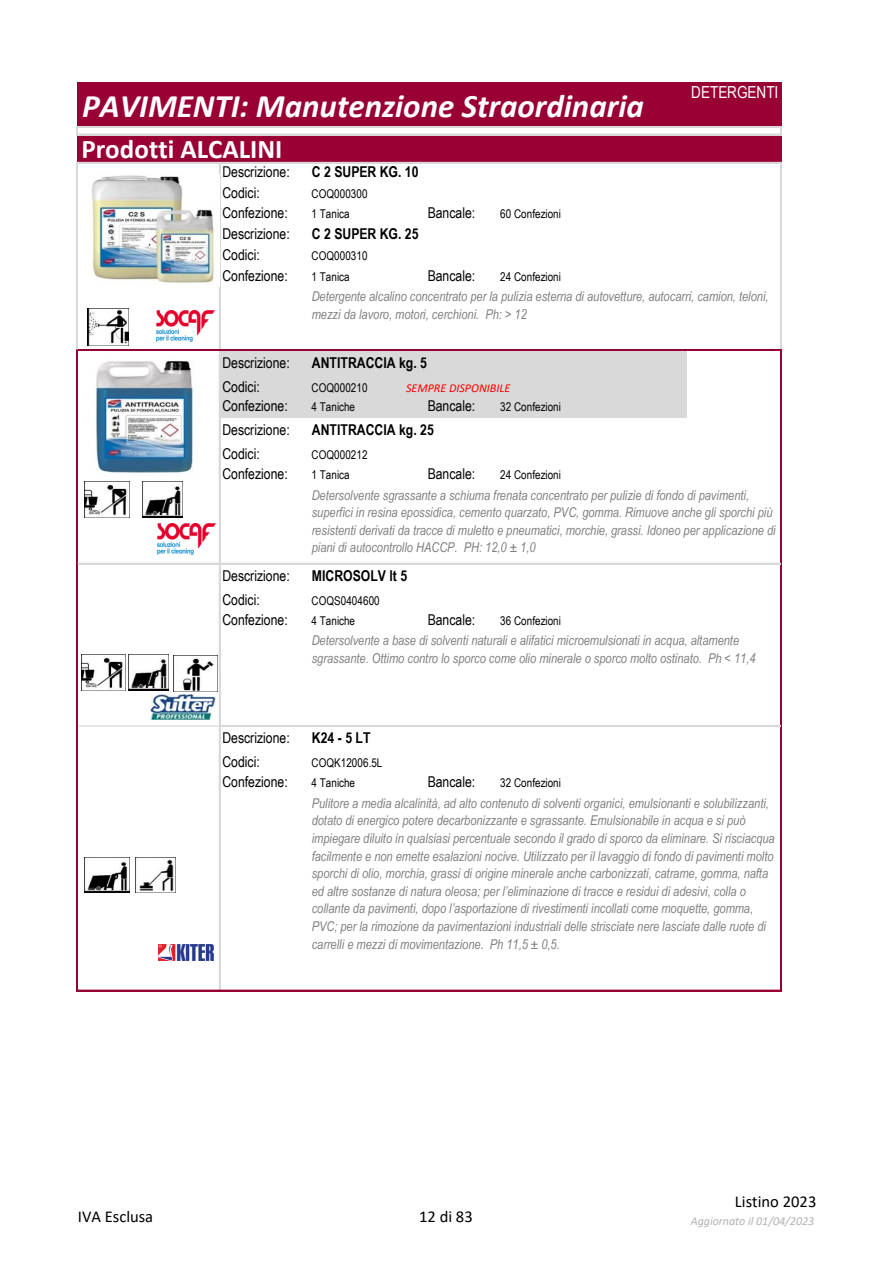
<style>
.page{position:relative;width:893px;height:1263px;background:#fff}
.page>*{position:absolute;margin:0;border:0;box-sizing:border-box;transform-origin:0 0}
.t1{font:italic 700 33px "Calibri";color:#fff}
.t2{font:700 27px "Calibri";color:#fff}
.t3{font:16.5px "Calibri";color:#000}
.t4{font:16.5px "Arial Narrow";letter-spacing:-.005em;color:#fff}
.t5{font:15px "Arial Narrow";color:#000}
.t6{font:700 15px "Arial Narrow";color:#000}
.t7{font:italic 13.5px/17.7px "Arial Narrow";color:#808080}
.t8{font:12px "Arial Narrow";letter-spacing:.005em;color:#000}
.t9{font:italic 12px "Calibri";letter-spacing:-.005em;color:#b3b3b3}
.t10{font:italic 12px "Calibri";color:#f00}
</style>
<div class="page">
<div style="left:78px;top:82px;width:703px;height:45px;background:#903"></div>
<div style="left:78px;top:135px;width:703px;height:28px;background:#903"></div>
<div style="left:220px;top:350px;width:467px;height:24px;background:#d9d9d9"></div>
<div style="left:220px;top:374px;width:184px;height:24px;background:#d9d9d9"></div>
<div style="left:404px;top:374px;width:94px;height:24px;background:#d9d9d9"></div>
<div style="left:498px;top:374px;width:189px;height:24px;background:#d9d9d9"></div>
<div style="left:220px;top:398px;width:467px;height:20px;background:#d9d9d9"></div>
<svg style="left:76px;top:128px;width:2px;height:6px"></svg>
<svg style="left:780px;top:128px;width:2px;height:6px"></svg>
<hr style="left:76px;top:164px;width:2px;height:186px;background:#d9d9d9">
<hr style="left:219px;top:164px;width:2px;height:186px;background:#d9d9d9">
<hr style="left:780px;top:162px;width:2px;height:188px;background:#d9d9d9">
<hr style="left:219px;top:351px;width:2px;height:47px;background:#d9d9d9">
<hr style="left:78px;top:725px;width:141px;height:2px;background:#e7e6e6">
<hr style="left:76px;top:350px;width:2px;height:641px;background:#903">
<hr style="left:780px;top:351px;width:2px;height:640px;background:#903">
<hr style="left:219px;top:398px;width:2px;height:592px;background:#d9d9d9">
<hr style="left:76px;top:126px;width:706px;height:2px;background:#d9d9d9">
<hr style="left:76px;top:134px;width:706px;height:1px;background:#d9d9d9">
<hr style="left:76px;top:162px;width:704px;height:2px;background:#d9d9d9">
<hr style="left:78px;top:349px;width:704px;height:1px;background:#903">
<hr style="left:78px;top:350px;width:704px;height:1px;background:#903">
<hr style="left:78px;top:563px;width:702px;height:1px;background:#d9d9d9">
<hr style="left:221px;top:725px;width:559px;height:2px;background:#d9d9d9">
<hr style="left:78px;top:990px;width:704px;height:1px;background:#903">
<img style="left:96px;top:361px;width:98px;height:112px">
<img style="left:91px;top:175px;width:124px;height:108px">
<img style="left:151px;top:695px;width:64px;height:24px">
<img style="left:159px;top:944px;width:54px;height:16px">
<img style="left:158px;top:523px;width:57px;height:31px">
<img style="left:156px;top:310px;width:58px;height:31px">
<img style="left:87px;top:308px;width:41px;height:37px">
<img style="left:143px;top:481px;width:40px;height:36px">
<img style="left:85px;top:481px;width:44px;height:36px">
<img style="left:173px;top:655px;width:45px;height:36px">
<img style="left:129px;top:654px;width:39px;height:36px">
<img style="left:81px;top:654px;width:45px;height:36px">
<img style="left:85px;top:857px;width:44px;height:36px">
<img style="left:136px;top:857px;width:39px;height:36px">
<h1 class="t1" style="left:82px;top:92px;width:563px">PAVIMENTI: Manutenzione Straordinaria</h1>
<h2 class="t2" style="left:81px;top:138px;width:202px">Prodotti ALCALINI</h2>
<p class="t5" style="left:222px;top:163px;width:69px">Descrizione:</p>
<p class="t6" style="left:312px;top:163px;width:108px">C 2 SUPER KG. 10</p>
<p class="t5" style="left:222px;top:184px;width:39px">Codici:</p>
<p class="t8" style="left:311px;top:186px;width:58px">COQ000300</p>
<p class="t5" style="left:222px;top:204px;width:67px">Confezione:</p>
<p class="t8" style="left:311px;top:207px;width:40px">1 Tanica</p>
<p class="t5" style="left:428px;top:204px;width:49px">Bancale:</p>
<p class="t8" style="left:500px;top:207px;width:62px">60 Confezioni</p>
<p class="t5" style="left:222px;top:225px;width:69px">Descrizione:</p>
<p class="t6" style="left:312px;top:225px;width:108px">C 2 SUPER KG. 25</p>
<p class="t5" style="left:222px;top:246px;width:39px">Codici:</p>
<p class="t8" style="left:311px;top:249px;width:58px">COQ000310</p>
<p class="t5" style="left:222px;top:266px;width:67px">Confezione:</p>
<p class="t8" style="left:311px;top:269px;width:40px">1 Tanica</p>
<p class="t5" style="left:428px;top:266px;width:49px">Bancale:</p>
<p class="t8" style="left:500px;top:269px;width:62px">24 Confezioni</p>
<p class="t4" style="left:691px;top:82px;width:89px">DETERGENTI</p>
<p class="t7" style="left:312px;top:287px;width:458px">Detergente alcalino concentrato per la pulizia esterna di autovetture, autocarri, camion, teloni, mezzi da lavoro, motori, cerchioni. Ph: &gt; 12</p>
<p class="t5" style="left:222px;top:354px;width:69px">Descrizione:</p>
<p class="t6" style="left:312px;top:354px;width:117px">ANTITRACCIA kg. 5</p>
<p class="t5" style="left:222px;top:377px;width:39px">Codici:</p>
<p class="t8" style="left:311px;top:380px;width:58px">COQ000210</p>
<p class="t10" style="left:406px;top:383px;width:106px">SEMPRE DISPONIBILE</p>
<p class="t5" style="left:222px;top:397px;width:67px">Confezione:</p>
<p class="t8" style="left:311px;top:400px;width:45px">4 Taniche</p>
<p class="t5" style="left:428px;top:397px;width:49px">Bancale:</p>
<p class="t8" style="left:500px;top:400px;width:62px">32 Confezioni</p>
<p class="t5" style="left:222px;top:421px;width:69px">Descrizione:</p>
<p class="t6" style="left:312px;top:421px;width:123px">ANTITRACCIA kg. 25</p>
<p class="t5" style="left:222px;top:445px;width:39px">Codici:</p>
<p class="t8" style="left:311px;top:448px;width:58px">COQ000212</p>
<p class="t5" style="left:222px;top:465px;width:67px">Confezione:</p>
<p class="t8" style="left:311px;top:467px;width:40px">1 Tanica</p>
<p class="t5" style="left:428px;top:465px;width:49px">Bancale:</p>
<p class="t8" style="left:500px;top:467px;width:62px">24 Confezioni</p>
<p class="t7" style="left:312px;top:486px;width:465px">Detersolvente sgrassante a schiuma frenata concentrato per pulizie di fondo di pavimenti, superfici in resina epossidica, cemento quarzato, PVC, gomma. Rimuove anche gli sporchi più resistenti derivati da tracce di muletto e pneumatici, morchie, grassi. Idoneo per applicazione di piani di autocontrollo HACCP. PH: 12,0 ± 1,0</p>
<p class="t5" style="left:222px;top:567px;width:69px">Descrizione:</p>
<p class="t6" style="left:312px;top:567px;width:97px">MICROSOLV lt 5</p>
<p class="t5" style="left:222px;top:591px;width:39px">Codici:</p>
<p class="t8" style="left:311px;top:594px;width:70px">COQS0404600</p>
<p class="t5" style="left:222px;top:610px;width:67px">Confezione:</p>
<p class="t8" style="left:311px;top:613px;width:45px">4 Taniche</p>
<p class="t5" style="left:428px;top:610px;width:49px">Bancale:</p>
<p class="t8" style="left:500px;top:613px;width:62px">36 Confezioni</p>
<p class="t7" style="left:312px;top:631px;width:445px">Detersolvente a base di solventi naturali e alifatici microemulsionati in acqua, altamente sgrassante. Ottimo contro lo sporco come olio minerale o sporco molto ostinato. Ph &lt; 11,4</p>
<p class="t5" style="left:222px;top:729px;width:69px">Descrizione:</p>
<p class="t6" style="left:312px;top:729px;width:60px">K24 - 5 LT</p>
<p class="t5" style="left:222px;top:753px;width:39px">Codici:</p>
<p class="t8" style="left:311px;top:756px;width:72px">COQK12006.5L</p>
<p class="t5" style="left:222px;top:773px;width:67px">Confezione:</p>
<p class="t8" style="left:311px;top:775px;width:45px">4 Taniche</p>
<p class="t5" style="left:428px;top:773px;width:49px">Bancale:</p>
<p class="t8" style="left:500px;top:775px;width:62px">32 Confezioni</p>
<p class="t7" style="left:312px;top:794px;width:464px">Pulitore a media alcalinità, ad alto contenuto di solventi organici, emulsionanti e solubilizzanti, dotato di energico potere decarbonizzante e sgrassante. Emulsionabile in acqua e si può impiegare diluito in qualsiasi percentuale secondo il grado di sporco da eliminare. Si risciacqua facilmente e non emette esalazioni nocive. Utilizzato per il lavaggio di fondo di pavimenti molto sporchi di olio, morchia, grassi di origine minerale anche carbonizzati, catrame, gomma, nafta ed altre sostanze di natura oleosa; per l’eliminazione di tracce e residui di adesivi, colla o collante da pavimenti, dopo l’asportazione di rivestimenti incollati come moquette, gomma, PVC; per la rimozione da pavimentazioni industriali delle strisciate nere lasciate dalle ruote di carrelli e mezzi di movimentazione. Ph 11,5 ± 0,5.</p>
<p class="t3" style="left:78px;top:1209px;width:77px">IVA Esclusa</p>
<p class="t3" style="left:419px;top:1209px;width:55px">12 di 83</p>
<p class="t3" style="left:735px;top:1195px;width:83px">Listino 2023</p>
<p class="t9" style="left:691px;top:1215px;width:125px">Aggiornato il 01/04/2023</p>
</div>
